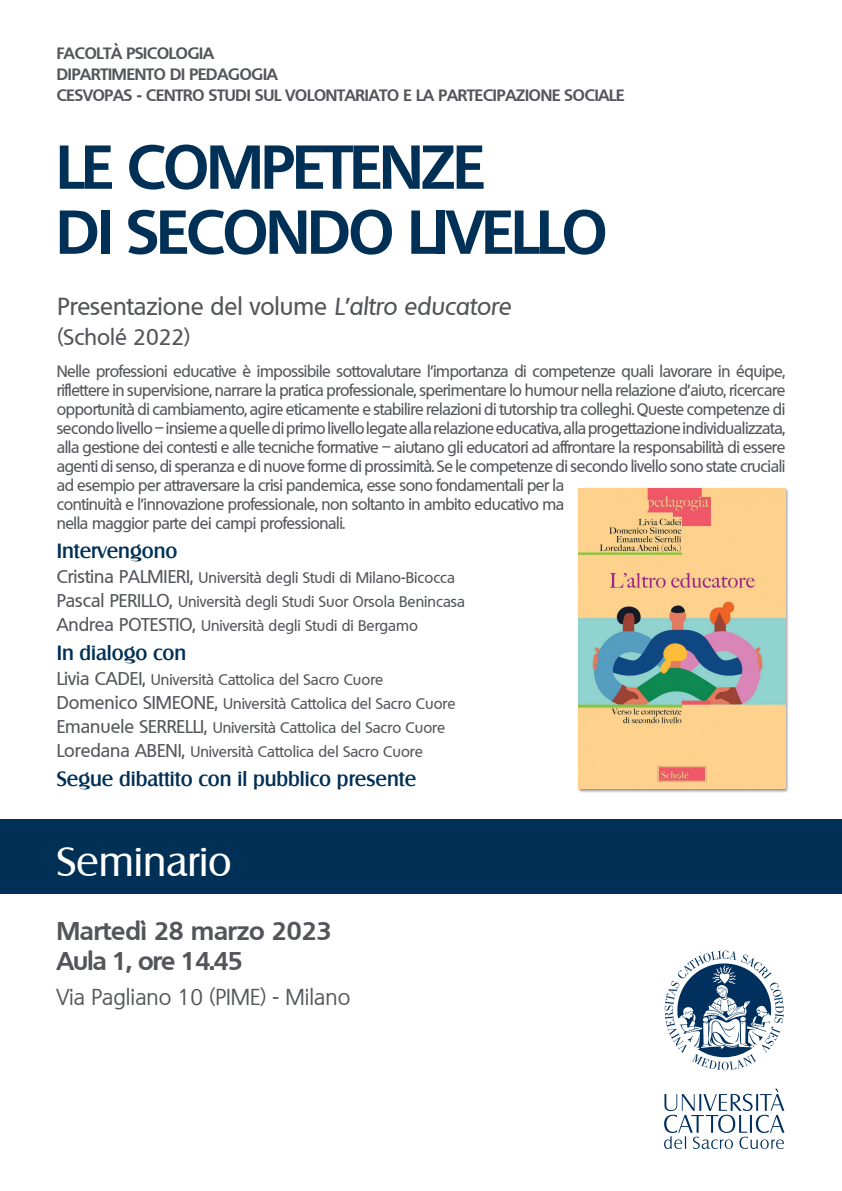
<style>
.page{position:relative;width:842px;height:1191px;background:#fff}
.page>*{position:absolute;margin:0;border:0;box-sizing:border-box;transform-origin:0 0}
.Sottotitolo{font:700 60px/65px "Quebec";letter-spacing:-.025em;color:#003056}
.Evento{font:40px "Salzburg";color:#fff}
.Data{font:700 25px "Quebec";color:#54555a}
.Aula-ora{font:700 25px "Quebec";letter-spacing:-.03em;color:#54555a}
.professore{font:500 24px "Quebec";color:#54555a}
.Luogo{font:22px "Quebec";color:#54555a}
.professore-2{font:500 22px "Quebec";color:#54555a}
.Titolo_3{font:500 20px "Salzburg";color:#003056}
.professore-3{font:500 16px/19px "Quebec";letter-spacing:-.025em;color:#54555a}
.Uni{font:700 16px "Quebec";letter-spacing:-.01em;color:#54555a}
.professore-4{font:500 15px "Quebec";color:#54555a}
.s1{font-style:italic}
.s2{font-size:18px}
</style>
<div class="page">
<div style="left:0;top:819px;width:842px;height:75px;background:#003056"></div>
<svg style="left:664px;top:950px;width:120px;height:120px"></svg>
<svg style="left:664px;top:1088px;width:120px;height:61px"></svg>
<div style="left:577px;top:487px;width:212px;height:305px;background:#231f20;opacity:.5"></div>
<img style="left:578px;top:488px;width:207px;height:300px">
<p class="Uni" style="left:57px;top:43px;width:159px">FACOLTÀ PSICOLOGIA</p>
<p class="Uni" style="left:57px;top:63px;width:223px">DIPARTIMENTO DI PEDAGOGIA</p>
<p class="Uni" style="left:57px;top:84px;width:569px">CESVOPAS - CENTRO STUDI SUL VOLONTARIATO E LA PARTECIPAZIONE SOCIALE</p>
<p class="Sottotitolo" style="left:57px;top:133px;width:552px">LE COMPETENZE<br>DI SECONDO LIVELLO</p>
<p class="professore" style="left:58px;top:291px;width:455px">Presentazione del volume <span class="s1">L’altro educatore</span></p>
<p class="professore-2" style="left:58px;top:323px;width:134px">(Scholé 2022)</p>
<p class="professore-3" style="left:57px;top:361px;width:730px">Nelle professioni educative è impossibile sottovalutare l’importanza di competenze quali lavorare in équipe, riflettere in supervisione, narrare la pratica professionale, sperimentare lo humour nella relazione d’aiuto, ricercare opportunità di cambiamento, agire eticamente e stabilire relazioni di tutorship tra colleghi. Queste competenze di secondo livello – insieme a quelle di primo livello legate alla relazione educativa, alla progettazione individualizzata, alla gestione dei contesti e alle tecniche formative – aiutano gli educatori ad affrontare la responsabilità di essere agenti di senso, di speranza e di nuove forme di prossimità. Se le competenze di secondo livello sono state cruciali ad esempio per attraversare la crisi pandemica, esse sono fondamentali per la<br>continuità e l’innovazione professionale, non soltanto in ambito educativo ma<br>nella maggior parte dei campi professionali.</p>
<p class="Titolo_3" style="left:57px;top:539px;width:122px">Intervengono</p>
<p class="professore-4" style="left:57px;top:568px;width:400px"><span class="s2">Cristina PALMIERI,</span> Università degli Studi di Milano-Bicocca</p>
<p class="professore-4" style="left:57px;top:592px;width:410px"><span class="s2">Pascal PERILLO,</span> Università degli Studi Suor Orsola Benincasa</p>
<p class="professore-4" style="left:57px;top:616px;width:363px"><span class="s2">Andrea POTESTIO,</span> Università degli Studi di Bergamo</p>
<p class="Titolo_3" style="left:57px;top:641px;width:131px">In dialogo con</p>
<p class="professore-4" style="left:57px;top:670px;width:328px"><span class="s2">Livia CADEI,</span> Università Cattolica del Sacro Cuore</p>
<p class="professore-4" style="left:57px;top:694px;width:400px"><span class="s2">Domenico SIMEONE,</span> Università Cattolica del Sacro Cuore</p>
<p class="professore-4" style="left:57px;top:718px;width:390px"><span class="s2">Emanuele SERRELLI,</span> Università Cattolica del Sacro Cuore</p>
<p class="professore-4" style="left:57px;top:742px;width:368px"><span class="s2">Loredana ABENI,</span> Università Cattolica del Sacro Cuore</p>
<p class="Titolo_3" style="left:57px;top:767px;width:361px">Segue dibattito con il pubblico presente</p>
<p class="Evento" style="left:57px;top:837px;width:177px">Seminario</p>
<p class="Data" style="left:57px;top:914px;width:276px">Martedì 28 marzo 2023</p>
<p class="Aula-ora" style="left:57px;top:944px;width:188px">Aula 1, ore 14.45</p>
<p class="Luogo" style="left:57px;top:983px;width:295px">Via Pagliano 10 (PIME) - Milano</p>
</div>
